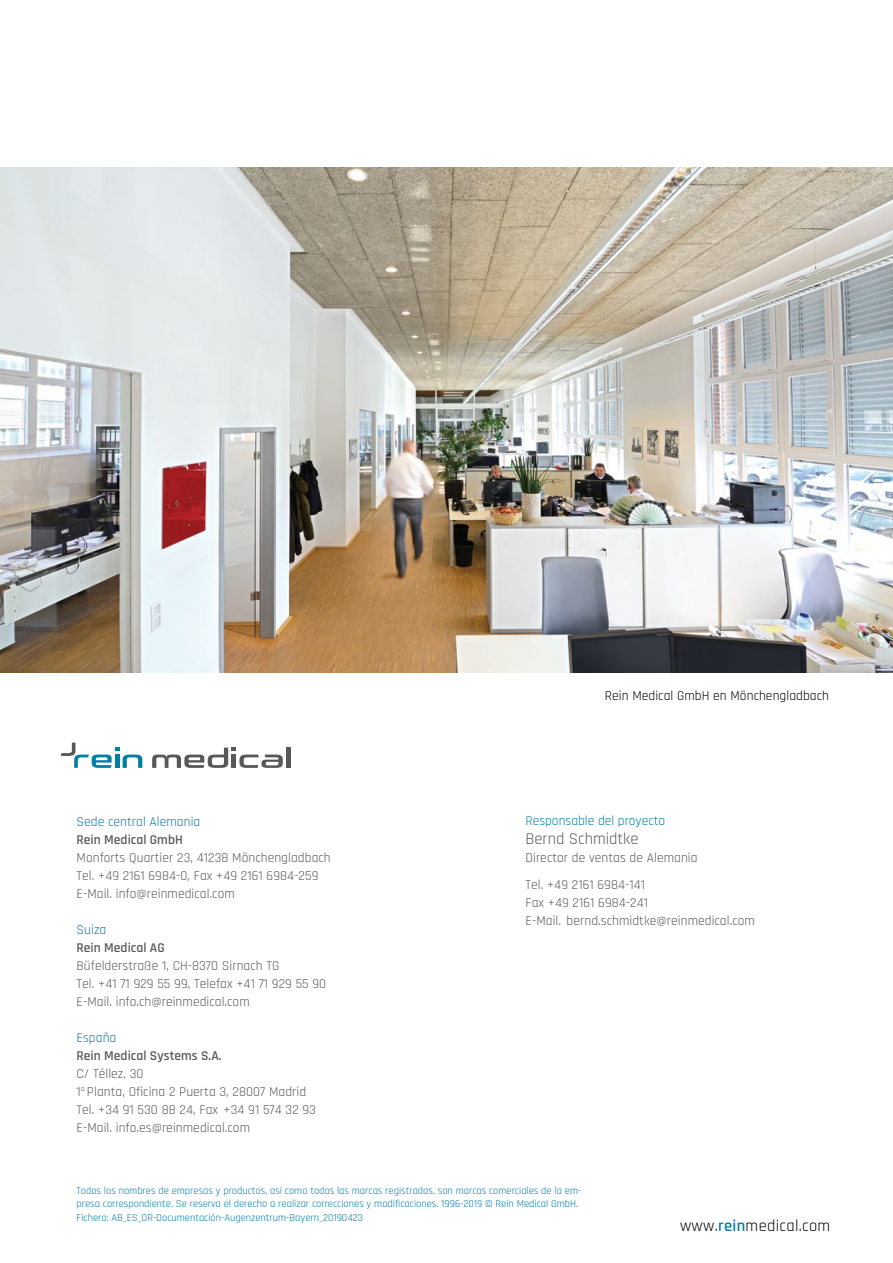
<style>
.page{position:relative;width:893px;height:1263px;background:#fff}
.page>*{position:absolute;margin:0;border:0;box-sizing:border-box;transform-origin:0 0}
.t1{font:16.5px "Rajdhani";letter-spacing:.02em;color:#000}
.t2{font:16.5px "Rajdhani";color:#58585b}
.t3{font:13.5px/18px "Rajdhani";letter-spacing:.005em;color:#58585b}
.t4{font:600 13.5px "Rajdhani";letter-spacing:.005em;color:#58585b}
.t5{font:13.5px "Rajdhani";letter-spacing:.005em;color:#000}
.t6{font:13.5px "Rajdhani";letter-spacing:.005em;color:#007ba9}
.t7{font:13.5px "Rajdhani";color:#007fa6}
.t8{font:10.5px/13.5px "Rajdhani";color:#007ba9}
.s1{font-weight:600;color:#007fa6}
</style>
<div class="page">
<img style="left:0;top:168px;width:893px;height:505px">
<div style="left:286px;top:748px;width:5px;height:20px;background:#58585b"></div>
<svg style="left:61px;top:743px;width:81px;height:25px"></svg>
<svg style="left:152px;top:748px;width:131px;height:20px"></svg>
<p class="t6" style="left:77px;top:814px;width:125px">Sede central Alemania</p>
<p class="t4" style="left:77px;top:831px;width:108px">Rein Medical GmbH</p>
<p class="t3" style="left:77px;top:849px;width:256px">Monforts Quartier 23, 41238 Mönchengladbach<br>Tel. +49 2161 6984-0, Fax +49 2161 6984-259<br>E-Mail. info@reinmedical.com</p>
<p class="t6" style="left:77px;top:922px;width:31px">Suiza</p>
<p class="t4" style="left:77px;top:939px;width:90px">Rein Medical AG</p>
<p class="t3" style="left:77px;top:957px;width:251px">Büfelderstraße 1, CH-8370 Sirnach TG<br>Tel. +41 71 929 55 99, Telefax +41 71 929 55 90<br>E-Mail. info.ch@reinmedical.com</p>
<p class="t6" style="left:77px;top:1030px;width:41px">España</p>
<p class="t4" style="left:77px;top:1047px;width:146px">Rein Medical Systems S.A.</p>
<p class="t3" style="left:77px;top:1065px;width:241px">C/ Téllez, 30<br>1<sup>a</sup> Planta, Oficina 2 Puerta 3, 28007 Madrid<br>Tel. +34 91 530 88 24, Fax +34 91 574 32 93<br>E-Mail. info.es@reinmedical.com</p>
<p class="t5" style="left:605px;top:688px;width:226px">Rein Medical GmbH en Mönchengladbach</p>
<p class="t7" style="left:525px;top:813px;width:141px">Responsable del proyecto</p>
<p class="t2" style="left:525px;top:830px;width:114px">Bernd Schmidtke</p>
<p class="t3" style="left:525px;top:845px;width:174px;line-height:26.1px">Director de ventas de Alemania<br>Tel. +49 2161 6984-141</p>
<p class="t3" style="left:525px;top:894px;width:231px">Fax +49 2161 6984-241<br>E-Mail. bernd.schmidtke@reinmedical.com</p>
<p class="t8" style="left:77px;top:1184px;width:506px">Todos los nombres de empresas y productos, así como todas las marcas registradas, son marcas comerciales de la em&shy;presa correspondiente. Se reserva el derecho a realizar correcciones y modificaciones. 1996-2019 © Rein Medical GmbH.<br>Fichero: AB_ES_OR-Documentación-Augenzentrum-Bayern_20190423</p>
<p class="t1" style="left:680px;top:1216px;width:152px">www.<span class="s1">rein</span>medical.com</p>
</div>
